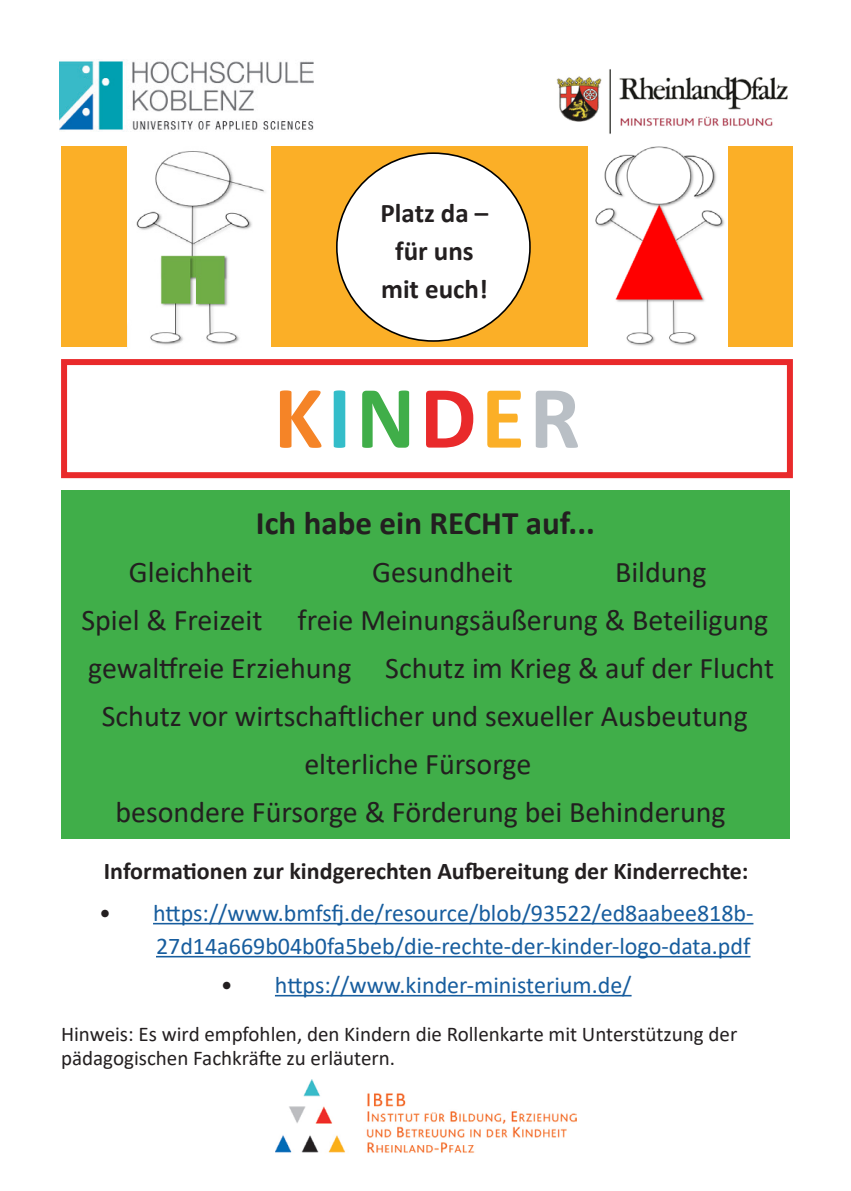
<style>
.page{position:relative;width:851px;height:1191px;background:#fff}
.page>*{position:absolute;margin:0;border:0;box-sizing:border-box;transform-origin:0 0}
.t1{font:700 90px "Calibri";letter-spacing:.05em;color:#f58427}
.t2{font:700 33px "Calibri";color:#231f20}
.t3{font:30px "Calibri";color:#231f20}
.t4{font:700 27px "Calibri";color:#231f20}
.t5{font:24px/33px "Calibri";color:#175d9e;text-align:right}
.t6{font:700 24px "Calibri";color:#231f20}
.t7{font:21px/24px "Calibri";color:#231f20}
.s1{color:#34bdc9}
.s2{color:#40ae49}
.s3{color:#e92a2b}
.s4{color:#fbaf27}
.s5{color:#b9bfc5}
.s6{color:#231f20}
</style>
<div class="page">
<div style="left:61px;top:359px;width:731px;height:119px;border:6px solid #e92a2b"></div>
<img style="left:275px;top:1079px;width:301px;height:74px">
<div style="left:61px;top:147px;width:731px;height:200px;background:#fbaf27"></div>
<div style="left:337px;top:153px;width:193px;height:188px;background:#fff;border-radius:50%"></div>
<img style="left:556px;top:69px;width:232px;height:65px">
<img style="left:60px;top:61px;width:254px;height:69px">
<div style="left:61px;top:490px;width:728px;height:349px;background:#40ae49"></div>
<hr style="left:153px;top:923px;width:600px;height:1px;background:#175d9e">
<hr style="left:156px;top:956px;width:594px;height:1px;background:#175d9e">
<hr style="left:275px;top:995px;width:356px;height:1px;background:#175d9e">
<img style="left:127px;top:147px;width:144px;height:200px">
<img style="left:588px;top:146px;width:138px;height:201px">
<p class="t4" style="left:380px;top:194px;width:109px">Platz da –</p>
<p class="t4" style="left:395px;top:232px;width:80px">für uns</p>
<p class="t4" style="left:381px;top:270px;width:108px">mit euch!</p>
<p class="t1" style="left:274px;top:354px;width:308px">K<span class="s1">I</span><span class="s2">N</span><span class="s3">D</span><span class="s4">E</span><span class="s5">R</span></p>
<p class="t2" style="left:256px;top:500px;width:340px">Ich habe ein RECHT auf...</p>
<p class="t3" style="left:129px;top:551px;width:125px">Gleichheit</p>
<p class="t3" style="left:372px;top:551px;width:142px">Gesundheit</p>
<p class="t3" style="left:615px;top:551px;width:93px">Bildung</p>
<p class="t3" style="left:81px;top:599px;width:688px">Spiel &amp; Freizeit freie Meinungsäußerung &amp; Beteiligung</p>
<p class="t3" style="left:88px;top:647px;width:687px">gewaltfreie Erziehung Schutz im Krieg &amp; auf der Flucht</p>
<p class="t3" style="left:102px;top:695px;width:647px">Schutz vor wirtschaftlicher und sexueller Ausbeutung</p>
<p class="t3" style="left:304px;top:743px;width:228px">elterliche Fürsorge</p>
<p class="t3" style="left:115px;top:791px;width:611px">besondere Fürsorge &amp; Förderung bei Behinderung</p>
<p class="t6" style="left:104px;top:854px;width:646px">Informationen zur kindgerechten Aufbereitung der Kinderrechte:</p>
<p class="t5" style="left:99px;top:896px;width:655px"><span class="s6">•</span> https://www.bmfsfj.de/resource/blob/93522/ed8aabee818b-<br>27d14a669b04b0fa5beb/die-rechte-der-kinder-logo-data.pdf</p>
<p class="t5" style="left:221px;top:968px;width:412px"><span class="s6">•</span> https://www.kinder-ministerium.de/</p>
<p class="t7" style="left:61px;top:1021px;width:677px">Hinweis: Es wird empfohlen, den Kindern die Rollenkarte mit Unterstützung der pädagogischen Fachkräfte zu erläutern.</p>
</div>
